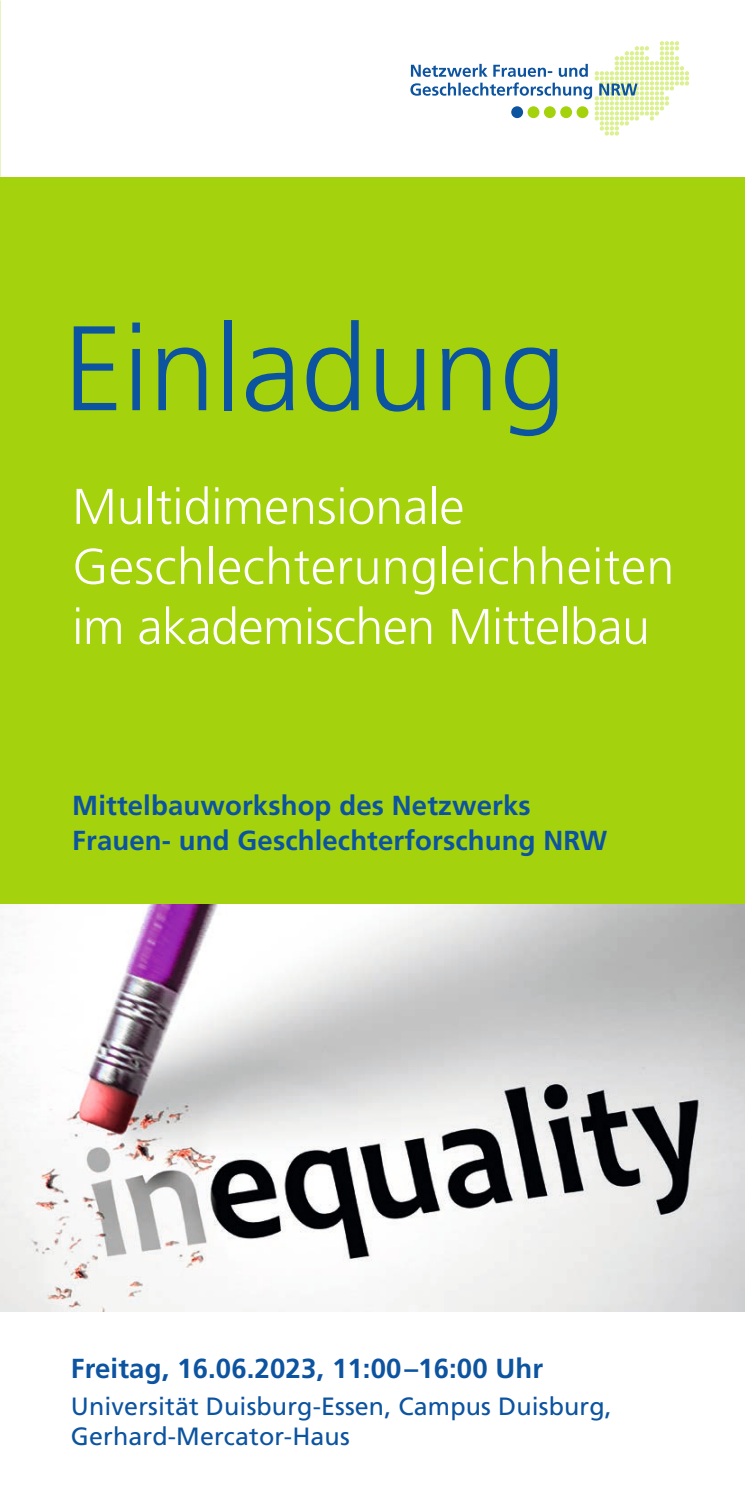
<style>
.page{position:relative;width:745px;height:1489px;background:#fff}
.page>*{position:absolute;margin:0;border:0;box-sizing:border-box;transform-origin:0 0}
.t1{font:300 120px "Frutiger LT Std";letter-spacing:-.005em;color:#0c53a0}
.t2{font:300 50px/60px "Frutiger LT Std";color:#fff}
.t3{font:700 27.5px/35px "Frutiger LT Std";letter-spacing:.005em;color:#0c53a0}
.t4{font:25px/30px "Frutiger LT Std";letter-spacing:.005em;color:#0c53a0}
</style>
<div class="page">
<div style="left:0;top:177px;width:744px;height:727px;background:#a4d20c"></div>
<svg style="left:410px;top:41px;width:278px;height:94px"></svg>
<div style="left:511px;top:106px;width:11px;height:12px;background:#0c53a0;border-radius:50%"></div>
<div style="left:527px;top:106px;width:12px;height:12px;background:#a4d20c;border-radius:50%"></div>
<div style="left:543px;top:106px;width:12px;height:12px;background:#a4d20c;border-radius:50%"></div>
<div style="left:560px;top:106px;width:11px;height:12px;background:#a4d20c;border-radius:50%"></div>
<div style="left:576px;top:106px;width:12px;height:12px;background:#a4d20c;border-radius:50%"></div>
<img style="left:0;top:904px;width:744px;height:406px">
<h1 class="t1" style="left:63px;top:301px;width:504px">Einladung</h1>
<h2 class="t2" style="left:72px;top:477px;width:603px">Multidimensionale<br>Geschlechterungleichheiten im akademischen Mittelbau</h2>
<p class="t3" style="left:72px;top:788px;width:536px">Mittelbauworkshop des Netzwerks<br>Frauen- und Geschlechterforschung NRW</p>
<p class="t3" style="left:71px;top:1350px;width:473px">Freitag, 16.06.2023, 11:00–16:00 Uhr</p>
<p class="t4" style="left:71px;top:1390px;width:542px">Universität Duisburg-Essen, Campus Duisburg,<br>Gerhard-Mercator-Haus</p>
</div>
